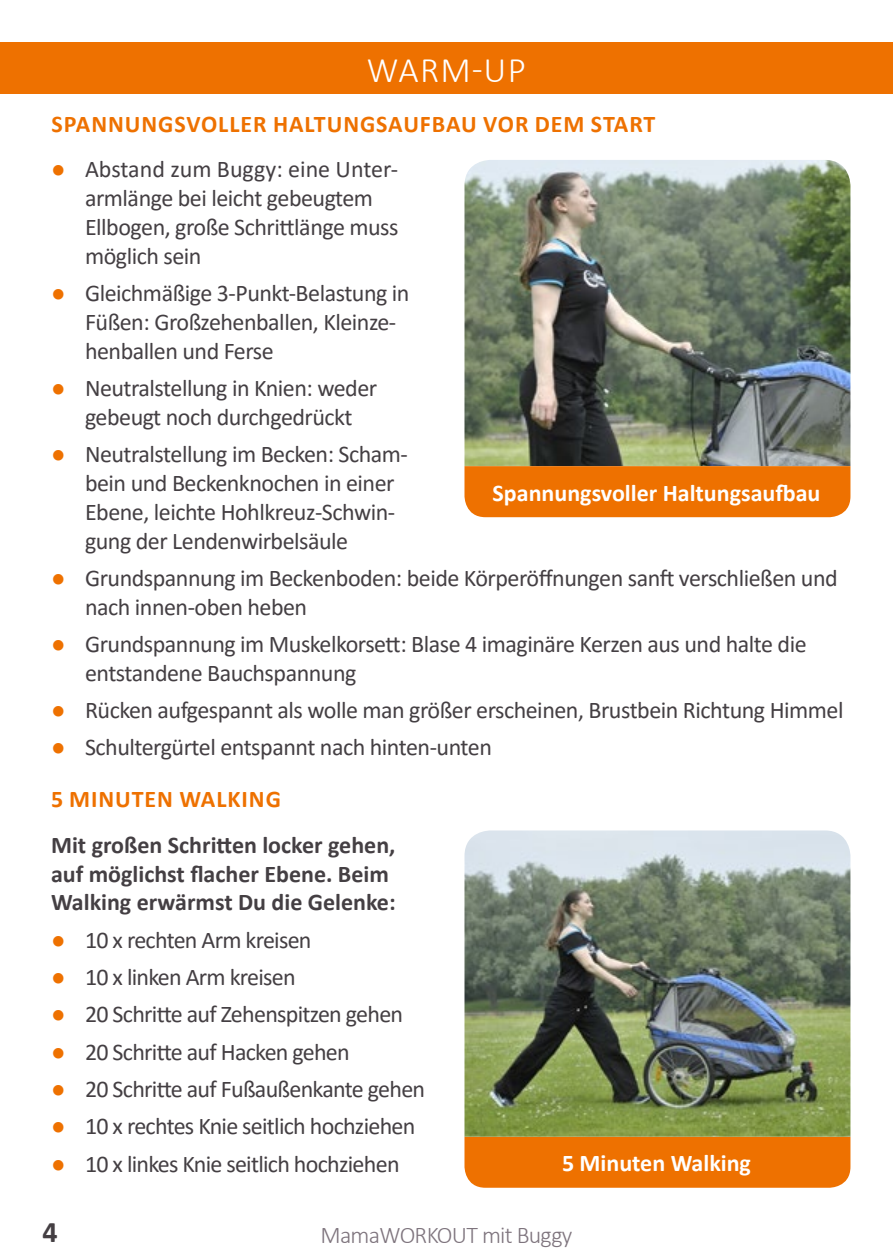
<style>
.page{position:relative;width:893px;height:1259px;background:#fff}
.page>*{position:absolute;margin:0;border:0;box-sizing:border-box;transform-origin:0 0}
.t1{font:300 36px "Calibri";letter-spacing:.04em;color:#fff}
.t2{font:700 30px "Calibri";color:#443f43}
.t3{font:24px/28.8px "Calibri";letter-spacing:-.02em;color:#443f43}
.t4{font:700 24px/28.8px "Calibri";color:#443f43}
.t5{font:700 24px "Calibri";letter-spacing:.04em;color:#ee7100}
.t6{font:700 24px "Calibri";color:#fff}
.t7{font:300 24px "Calibri";letter-spacing:-.03em;color:#7e747d}
.s1{color:#ee7100}
</style>
<div class="page">
<div style="left:0;top:43px;width:893px;height:51px;background:#ee7100"></div>
<img style="left:464px;top:160px;width:386px;height:306px">
<div style="left:464px;top:466px;width:386px;height:51px;background:#ee7100"></div>
<div style="left:464px;top:1136px;width:386px;height:51px;background:#ee7100"></div>
<img style="left:464px;top:830px;width:386px;height:306px">
<h1 class="t1" style="left:367px;top:47px;width:161px">WARM-UP</h1>
<p class="t5" style="left:51px;top:107px;width:605px">SPANNUNGSVOLLER HALTUNGSAUFBAU VOR DEM START</p>
<p class="t3" style="left:85px;top:154px;width:315px;text-indent:-34px"><span class="s1">●</span> Abstand zum Buggy: eine Unter&shy;armlänge bei leicht gebeugtem<br>Ellbogen, große Schrittlänge muss möglich sein</p>
<p class="t3" style="left:85px;top:278px;width:326px;text-indent:-34px"><span class="s1">●</span> Gleichmäßige 3-Punkt-Belastung in<br>Füßen: Großzehenballen, Kleinze&shy;henballen und Ferse</p>
<p class="t3" style="left:51px;top:373px;width:328px;text-align:center"><span class="s1">●</span> Neutralstellung in Knien: weder gebeugt noch durchgedrückt</p>
<p class="t3" style="left:85px;top:439px;width:324px;text-indent:-34px"><span class="s1">●</span> Neutralstellung im Becken: Scham&shy;bein und Beckenknochen in einer Ebene, leichte Hohlkreuz-Schwin&shy;gung der Lendenwirbelsäule</p>
<p class="t3" style="left:85px;top:563px;width:754px;text-indent:-34px"><span class="s1">●</span> Grundspannung im Beckenboden: beide Körperöffnungen sanft verschließen und nach innen-oben heben</p>
<p class="t3" style="left:85px;top:629px;width:723px;text-indent:-34px"><span class="s1">●</span> Grundspannung im Muskelkorsett: Blase 4 imaginäre Kerzen aus und halte die entstandene Bauchspannung</p>
<p class="t3" style="left:51px;top:695px;width:794px"><span class="s1">●</span> Rücken aufgespannt als wolle man größer erscheinen, Brustbein Richtung Himmel</p>
<p class="t3" style="left:51px;top:732px;width:442px"><span class="s1">●</span> Schultergürtel entspannt nach hinten-unten</p>
<p class="t6" style="left:493px;top:476px;width:329px">Spannungsvoller Haltungsaufbau</p>
<p class="t5" style="left:51px;top:782px;width:231px">5 MINUTEN WALKING</p>
<p class="t4" style="left:51px;top:829px;width:346px">Mit großen Schritten locker gehen, auf möglichst flacher Ebene. Beim<br>Walking erwärmst Du die Gelenke:</p>
<p class="t3" style="left:51px;top:924px;width:262px"><span class="s1">●</span> 10 x rechten Arm kreisen</p>
<p class="t3" style="left:51px;top:962px;width:246px"><span class="s1">●</span> 10 x linken Arm kreisen</p>
<p class="t3" style="left:51px;top:999px;width:354px"><span class="s1">●</span> 20 Schritte auf Zehenspitzen gehen</p>
<p class="t3" style="left:51px;top:1036px;width:300px"><span class="s1">●</span> 20 Schritte auf Hacken gehen</p>
<p class="t3" style="left:51px;top:1074px;width:376px"><span class="s1">●</span> 20 Schritte auf Fußaußenkante gehen</p>
<p class="t3" style="left:51px;top:1111px;width:366px"><span class="s1">●</span> 10 x rechtes Knie seitlich hochziehen</p>
<p class="t3" style="left:51px;top:1148px;width:350px"><span class="s1">●</span> 10 x linkes Knie seitlich hochziehen</p>
<p class="t6" style="left:562px;top:1146px;width:190px">5 Minuten Walking</p>
<p class="t2" style="left:43px;top:1210px;width:17px">4</p>
<p class="t7" style="left:320px;top:1220px;width:253px">MamaWORKOUT mit Buggy</p>
</div>
